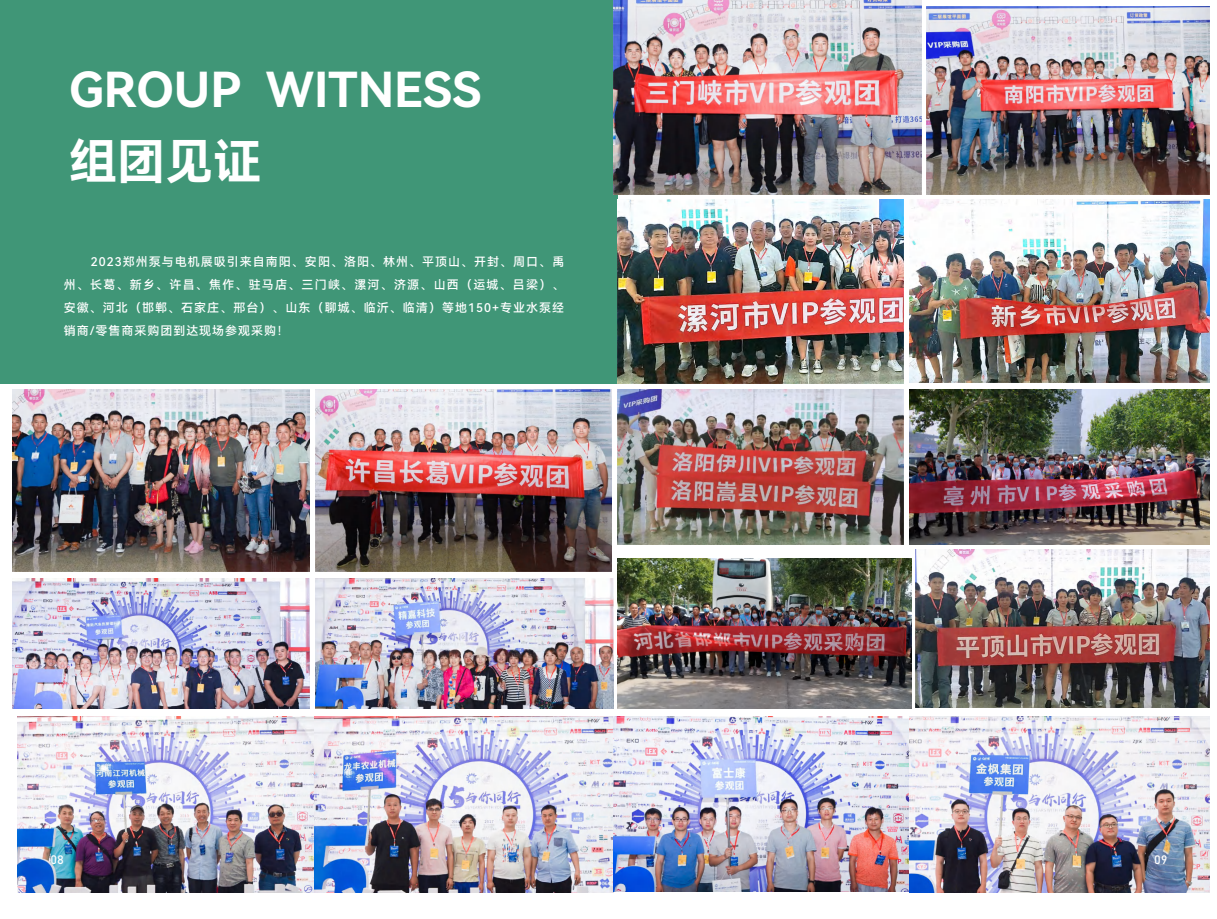
<style>
.page{position:relative;width:1217px;height:919px;background:#fff}
.page>*{position:absolute;margin:0;border:0;box-sizing:border-box;transform-origin:0 0}
.t1{font:48.3px/72.4px "Harmony OS Sans SC Bold";color:#fff}
.t2{font:12.15px "Bahnschrift";color:#fff}
.t3{font:12px/23.1px "Harmony OS Sans SC Medium";letter-spacing:.085em;color:#fff;text-align:justify}
</style>
<div class="page">
<div style="left:0;top:0;width:617px;height:384px;background:#409677"></div>
<img style="left:926px;top:7px;width:282px;height:188px">
<img style="left:613px;top:0;width:308px;height:195px">
<img style="left:18px;top:716px;width:296px;height:176px">
<img style="left:314px;top:716px;width:595px;height:176px">
<img style="left:909px;top:716px;width:299px;height:176px">
<img style="left:315px;top:578px;width:298px;height:130px">
<img style="left:13px;top:578px;width:296px;height:130px">
<img style="left:909px;top:199px;width:299px;height:183px">
<img style="left:617px;top:389px;width:286px;height:155px">
<img style="left:909px;top:389px;width:299px;height:155px">
<img style="left:617px;top:199px;width:286px;height:185px">
<img style="left:13px;top:389px;width:296px;height:182px">
<img style="left:617px;top:558px;width:293px;height:150px">
<img style="left:915px;top:549px;width:293px;height:158px">
<img style="left:316px;top:389px;width:295px;height:182px">
<h1 class="t1" style="left:69px;top:52px;width:413px">GROUP WITNESS组团见证</h1>
<p class="t3" style="left:64px;top:249px;width:502px;text-indent:27px">2023郑州泵与电机展吸引来自南阳、安阳、洛阳、林州、平顶山、开封、周口、禹州、长葛、新乡、许昌、焦作、驻马店、三门峡、漯河、济源、山西（运城、吕梁）、安徽、河北（邯郸、石家庄、邢台）、山东（聊城、临沂、临清）等地150+专业水泵经销商/零售商采购团到达现场参观采购！</p>
<p class="t2" style="left:50px;top:850px;width:15px">08</p>
<p class="t2" style="left:1153px;top:850px;width:14px">09</p>
</div>
